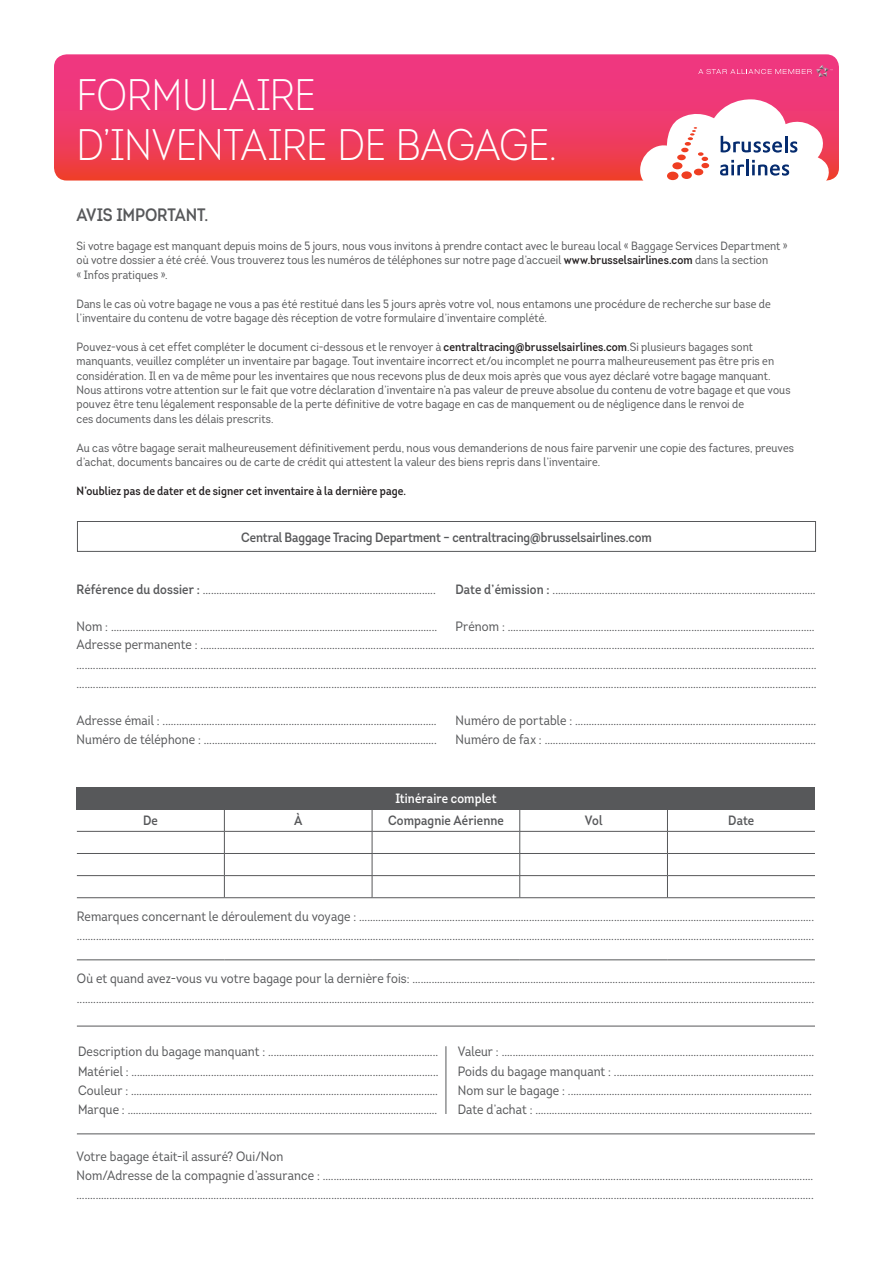
<style>
.page{position:relative;width:893px;height:1263px;background:#fff}
.page>*{position:absolute;margin:0;border:0;box-sizing:border-box;transform-origin:0 0}
.t1{font:300 44.1px/49.9px "Intro Cond";letter-spacing:-.015em;color:#fff}
.t2{font:600 18px "Intro Cond";letter-spacing:-.01em;color:#57585a}
.t3{font:13.5px/19.2px "Intro Cond";letter-spacing:.01em;color:#57585a}
.t4{font:600 13.5px "Intro Cond";letter-spacing:-.005em;color:#57585a}
.t5{font:600 13.5px "Intro Cond";letter-spacing:.01em;color:#fff}
.t6{font:12px/14.4px "Intro Cond";letter-spacing:.01em;color:#57585a}
.t7{font:600 12px "Intro Cond";letter-spacing:.01em;color:#231f20}
.s1{font-weight:600;color:#231f20}
.s2{font-weight:600}
</style>
<div class="page">
<svg style="left:54px;top:54px;width:785px;height:127px;background:#ee3b69"></svg>
<svg style="left:640px;top:99px;width:189px;height:82px"></svg>
<svg style="left:698px;top:65px;width:135px;height:12px;background:#ed4a89"></svg>
<div style="left:77px;top:787px;width:738px;height:22px;background:#57585a"></div>
<hr style="left:77px;top:809px;width:147px;height:1px;background:#57585a">
<hr style="left:224px;top:809px;width:148px;height:1px;background:#57585a">
<hr style="left:372px;top:809px;width:148px;height:1px;background:#57585a">
<hr style="left:520px;top:809px;width:147px;height:1px;background:#57585a">
<hr style="left:667px;top:809px;width:148px;height:1px;background:#57585a">
<hr style="left:77px;top:831px;width:147px;height:1px;background:#57585a">
<hr style="left:224px;top:831px;width:148px;height:1px;background:#57585a">
<hr style="left:372px;top:831px;width:148px;height:1px;background:#57585a">
<hr style="left:520px;top:831px;width:147px;height:1px;background:#57585a">
<hr style="left:667px;top:831px;width:148px;height:1px;background:#57585a">
<hr style="left:77px;top:853px;width:147px;height:1px;background:#57585a">
<hr style="left:224px;top:853px;width:148px;height:1px;background:#57585a">
<hr style="left:372px;top:853px;width:148px;height:1px;background:#57585a">
<hr style="left:520px;top:853px;width:147px;height:1px;background:#57585a">
<hr style="left:667px;top:853px;width:148px;height:1px;background:#57585a">
<hr style="left:77px;top:875px;width:147px;height:1px;background:#57585a">
<hr style="left:224px;top:875px;width:148px;height:1px;background:#57585a">
<svg style="left:224px;top:810px;width:1px;height:87px"></svg>
<hr style="left:372px;top:875px;width:148px;height:1px;background:#57585a">
<svg style="left:372px;top:810px;width:1px;height:87px"></svg>
<hr style="left:520px;top:875px;width:147px;height:1px;background:#57585a">
<svg style="left:519px;top:810px;width:1px;height:87px"></svg>
<hr style="left:667px;top:875px;width:148px;height:1px;background:#57585a">
<svg style="left:667px;top:810px;width:1px;height:87px"></svg>
<hr style="left:77px;top:897px;width:147px;height:1px;background:#57585a">
<hr style="left:224px;top:897px;width:148px;height:1px;background:#57585a">
<hr style="left:372px;top:897px;width:148px;height:1px;background:#57585a">
<hr style="left:520px;top:897px;width:147px;height:1px;background:#57585a">
<hr style="left:667px;top:897px;width:148px;height:1px;background:#57585a">
<hr style="left:77px;top:959px;width:147px;height:1px;background:#57585a">
<hr style="left:224px;top:959px;width:148px;height:1px;background:#57585a">
<hr style="left:372px;top:959px;width:148px;height:1px;background:#57585a">
<hr style="left:520px;top:959px;width:147px;height:1px;background:#57585a">
<hr style="left:667px;top:959px;width:148px;height:1px;background:#57585a">
<hr style="left:446px;top:1046px;width:1px;height:68px;background:#57585a">
<hr style="left:77px;top:1026px;width:738px;height:1px;background:#57585a">
<hr style="left:77px;top:1133px;width:738px;height:1px;background:#57585a">
<div style="left:77px;top:521px;width:739px;height:31px;border:1px solid #57585a"></div>
<h1 class="t1" style="left:76px;top:69px;width:482px">FORMULAIRE<br>D’INVENTAIRE DE BAGAGE.</h1>
<h2 class="t2" style="left:76px;top:204px;width:133px">AVIS IMPORTANT.</h2>
<p class="t6" style="left:76px;top:239px;width:713px">Si votre bagage est manquant depuis moins de 5 jours, nous vous invitons à prendre contact avec le bureau local « Baggage Services Department » où votre dossier a été créé. Vous trouverez tous les numéros de téléphones sur notre page d’accueil <span class="s1">www.brusselsairlines.com</span> dans la section<br>« Infos pratiques ».</p>
<p class="t6" style="left:76px;top:296px;width:696px">Dans le cas où votre bagage ne vous a pas été restitué dans les 5 jours après votre vol, nous entamons une procédure de recherche sur base de l’inventaire du contenu de votre bagage dès réception de votre formulaire d’inventaire complété.</p>
<p class="t6" style="left:76px;top:339px;width:715px">Pouvez-vous à cet effet compléter le document ci-dessous et le renvoyer à <span class="s1">centraltracing@brusselsairlines.com</span>.Si plusieurs bagages sont manquants, veuillez compléter un inventaire par bagage. Tout inventaire incorrect et/ou incomplet ne pourra malheureusement pas être pris en considération. Il en va de même pour les inventaires que nous recevons plus de deux mois après que vous ayez déclaré votre bagage manquant.<br>Nous attirons votre attention sur le fait que votre déclaration d’inventaire n’a pas valeur de preuve absolue du contenu de votre bagage et que vous pouvez être tenu légalement responsable de la perte définitive de votre bagage en cas de manquement ou de négligence dans le renvoi de<br>ces documents dans les délais prescrits.</p>
<p class="t6" style="left:76px;top:440px;width:719px">Au cas vôtre bagage serait malheureusement définitivement perdu, nous vous demanderions de nous faire parvenir une copie des factures, preuves d’achat, documents bancaires ou de carte de crédit qui attestent la valeur des biens repris dans l’inventaire.</p>
<p class="t7" style="left:76px;top:483px;width:331px">N’oubliez pas de dater et de signer cet inventaire à la dernière page.</p>
<p class="t4" style="left:241px;top:529px;width:412px">Central Baggage Tracing Department – centraltracing@brusselsairlines.com</p>
<p class="t3" style="left:76px;top:579px;width:361px"><span class="s2">Référence du dossier :</span> .....................................................................................</p>
<p class="t3" style="left:76px;top:616px;width:362px">Nom : .......................................................................................................................</p>
<p class="t3" style="left:455px;top:579px;width:362px"><span class="s2">Date d’émission :</span> ................................................................................................</p>
<p class="t3" style="left:455px;top:616px;width:361px">Prénom : ................................................................................................................</p>
<p class="t3" style="left:76px;top:635px;width:741px">Adresse permanente : ................................................................................................................................................................................................................................ .............................................................................................................................................................................................................................................................................. ..............................................................................................................................................................................................................................................................................</p>
<p class="t3" style="left:76px;top:711px;width:362px">Adresse émail : ....................................................................................................<br>Numéro de téléphone : .....................................................................................</p>
<p class="t3" style="left:455px;top:710px;width:362px">Numéro de portable : ........................................................................................<br>Numéro de fax : ...................................................................................................</p>
<p class="t5" style="left:395px;top:790px;width:103px">Itinéraire complet</p>
<p class="t4" style="left:143px;top:812px;width:16px">De</p>
<p class="t4" style="left:294px;top:812px;width:10px">À</p>
<p class="t4" style="left:388px;top:812px;width:117px">Compagnie Aérienne</p>
<p class="t4" style="left:585px;top:812px;width:19px">Vol</p>
<p class="t4" style="left:728px;top:812px;width:27px">Date</p>
<p class="t3" style="left:77px;top:907px;width:739px">Remarques concernant le déroulement du voyage : ...................................................................................................................................................................... .............................................................................................................................................................................................................................................................................</p>
<p class="t3" style="left:77px;top:969px;width:740px">Où et quand avez-vous vu votre bagage pour la dernière fois: ................................................................................................................................................... .............................................................................................................................................................................................................................................................................</p>
<p class="t3" style="left:78px;top:1042px;width:362px;text-align:justify">Description du bagage manquant : ..............................................................<br>Matériel : ................................................................................................................<br>Couleur : ................................................................................................................<br>Marque : .................................................................................................................</p>
<p class="t3" style="left:458px;top:1042px;width:358px">Valeur : ..................................................................................................................<br>Poids du bagage manquant : .........................................................................<br>Nom sur le bagage : .........................................................................................<br>Date d’achat : .....................................................................................................</p>
<p class="t3" style="left:76px;top:1146px;width:739px">Votre bagage était-il assuré? Oui/Non<br>Nom/Adresse de la compagnie d’assurance : ................................................................................................................................................................................... .............................................................................................................................................................................................................................................................................</p>
</div>
